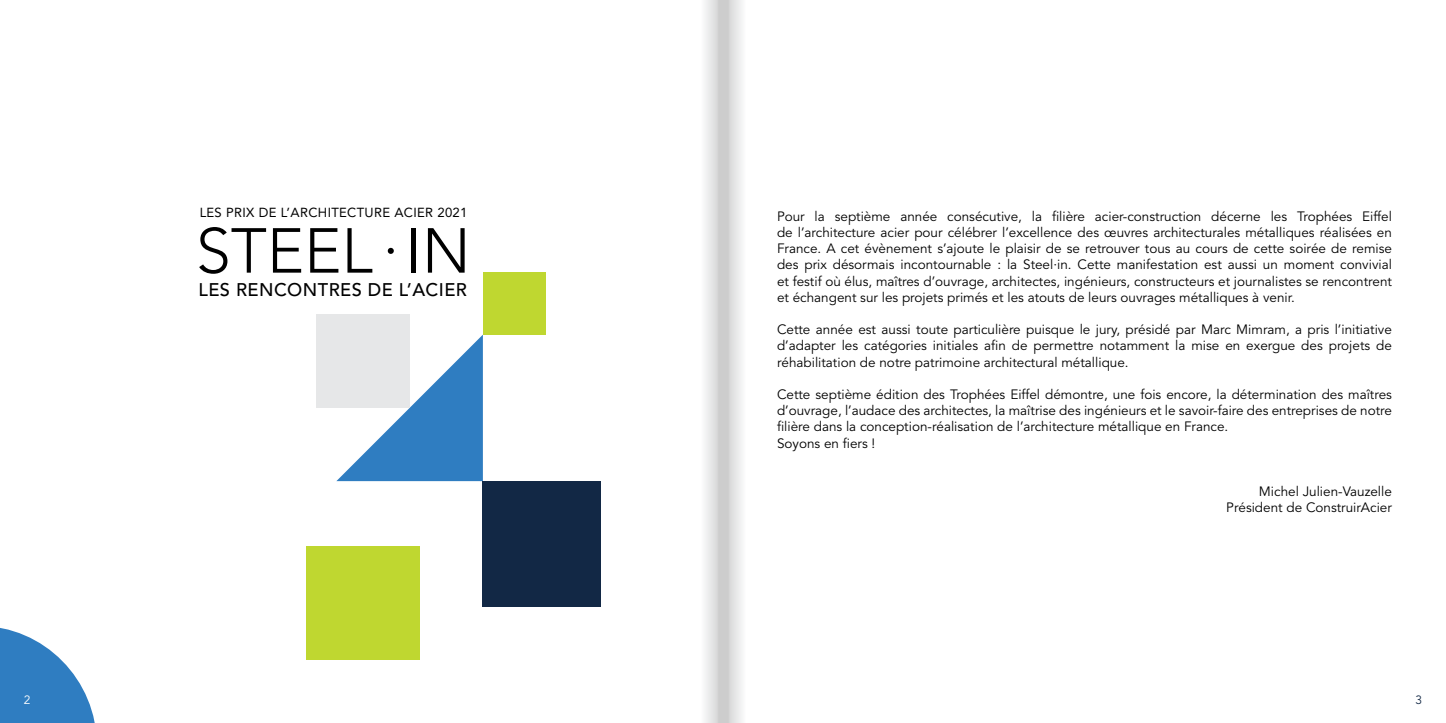
<style>
.page{position:relative;width:1446px;height:723px;background:#fff}
.page>*{position:absolute;margin:0;border:0;box-sizing:border-box;transform-origin:0 0}
.t1{font:500 18.15px "Avenir";letter-spacing:.025em;color:#000}
.t2{font:13.5px/16.2px "Avenir";color:#000;text-align:justify}
.t3{font:13.05px "Avenir";letter-spacing:.025em;color:#000}
.t4{font:12px "Avenir";color:#fff}
.t5{font:12px "Avenir";color:#122845}
</style>
<div class="page">
<svg style="left:0;top:628px;width:95px;height:95px"></svg>
<svg style="left:199px;top:227px;width:67px;height:47px"></svg>
<svg style="left:273px;top:228px;width:28px;height:45px"></svg>
<svg style="left:310px;top:228px;width:28px;height:45px"></svg>
<svg style="left:347px;top:228px;width:25px;height:45px"></svg>
<svg style="left:388px;top:248px;width:6px;height:6px"></svg>
<div style="left:411px;top:228px;width:5px;height:45px;background:#000"></div>
<svg style="left:428px;top:228px;width:37px;height:45px"></svg>
<svg style="left:336px;top:335px;width:147px;height:146px"></svg>
<div style="left:306px;top:546px;width:113px;height:114px;background:#bfd730"></div>
<div style="left:483px;top:272px;width:63px;height:63px;background:#bfd730"></div>
<div style="left:483px;top:481px;width:118px;height:126px;background:#122845"></div>
<div style="left:316px;top:315px;width:94px;height:93px;background:#e6e7e8"></div>
<svg style="left:705px;top:0;width:18px;height:723px"></svg>
<svg style="left:723px;top:0;width:19px;height:723px"></svg>
<p class="t3" style="left:200px;top:205px;width:269px">LES PRIX DE L’ARCHITECTURE ACIER 2021</p>
<h1 class="t1" style="left:198px;top:280px;width:270px">LES RENCONTRES DE L’ACIER</h1>
<p class="t2" style="left:777px;top:208px;width:616px">Pour la septième année consécutive, la filière acier-construction décerne les Trophées Eiffel de l’architecture acier pour célébrer l’excellence des œuvres architecturales métalliques réalisées en France. A cet évènement s’ajoute le plaisir de se retrouver tous au cours de cette soirée de remise des prix désormais incontournable : la Steel·in. Cette manifestation est aussi un moment convivial et festif où élus, maîtres d’ouvrage, architectes, ingénieurs, constructeurs et journalistes se rencontrent et échangent sur les projets primés et les atouts de leurs ouvrages métalliques à venir.</p>
<p class="t2" style="left:777px;top:322px;width:616px">Cette année est aussi toute particulière puisque le jury, présidé par Marc Mimram, a pris l’initiative d’adapter les catégories initiales afin de permettre notamment la mise en exergue des projets de réhabilitation de notre patrimoine architectural métallique.</p>
<p class="t2" style="left:777px;top:387px;width:616px;text-align:left">Cette septième édition des Trophées Eiffel démontre, une fois encore, la détermination des maîtres d’ouvrage, l’audace des architectes, la maîtrise des ingénieurs et le savoir-faire des entreprises de notre filière dans la conception-réalisation de l’architecture métallique en France.<br>Soyons en fiers !</p>
<p class="t2" style="left:1226px;top:484px;width:167px;text-align:right">Michel Julien-Vauzelle<br>Président de ConstruirAcier</p>
<p class="t4" style="left:24px;top:693px;width:8px">2</p>
<p class="t5" style="left:1415px;top:693px;width:8px">3</p>
</div>
